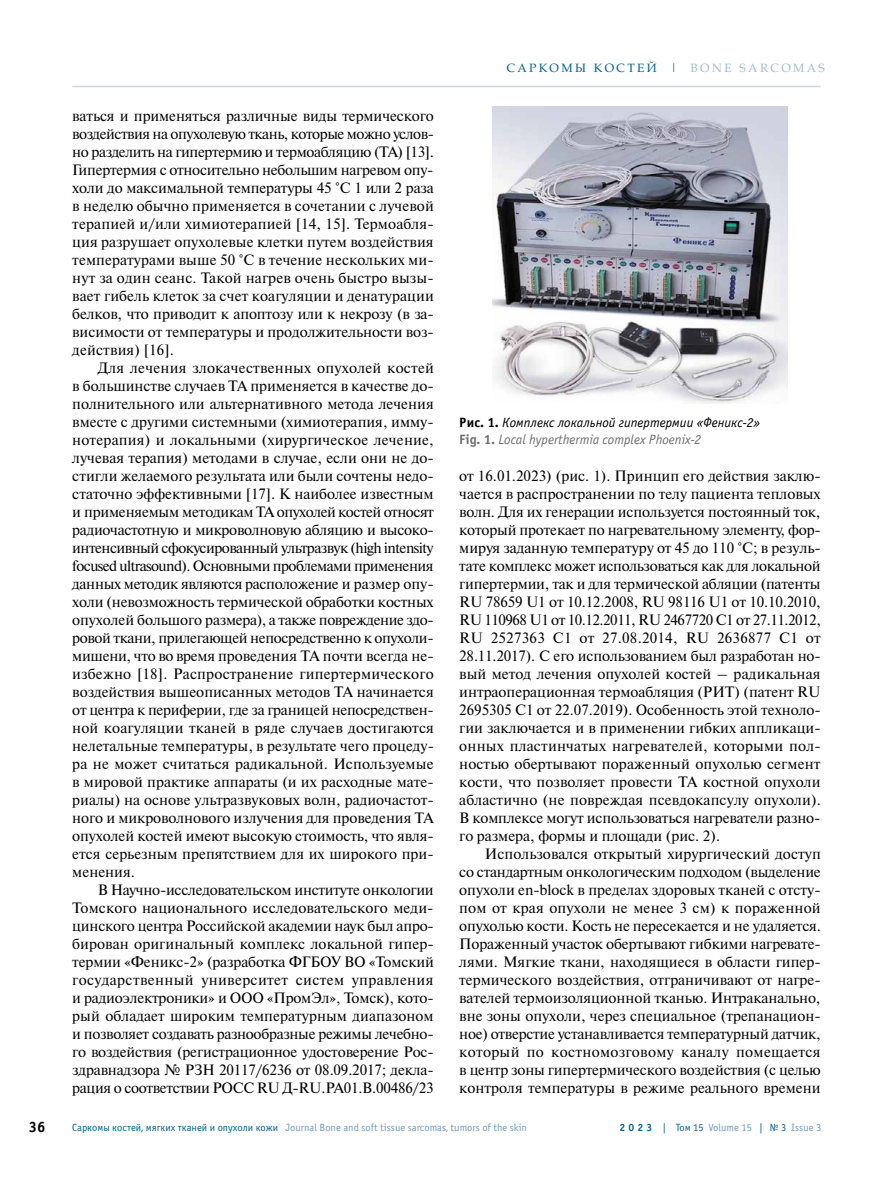
<style>
.page{position:relative;width:893px;height:1191px;background:#fff}
.page>*{position:absolute;margin:0;border:0;box-sizing:border-box;transform-origin:0 0}
.t1{font:15px/18px "Newton C";color:#000;text-align:justify}
.t2{font:700 15px "Officina Sans C";color:#000}
.t3{font:italic 13.5px/16.5px "Officina Sans C";color:#000}
.t4{font:12px "AG Palatial";letter-spacing:.2em;color:#00618e}
.t5{font:10.5px "Officina Sans C";color:#6e9bbc}
.s1{color:#a1bbd2}
.s2{font-weight:700;font-style:normal}
.s3{font-weight:700;font-style:normal;color:#6d6e71}
.s4{color:#6d6e71}
.s5{color:#00618e}
.s6{font-weight:700;color:#00618e}
</style>
<div class="page">
<hr style="left:72px;top:86px;width:749px;height:1px;background:#cad7e5">
<img style="left:492px;top:107px;width:296px;height:296px">
<p class="t1" style="left:72px;top:107px;width:363px">ваться и применяться различные виды термического воздействия на опухолевую ткань, которые можно услов&shy;но разделить на гипертермию и термоабляцию (ТА) [13].<br>Гипертермия с относительно небольшим нагревом опу&shy;холи до максимальной температуры 45 °C 1 или 2 раза в неделю обычно применяется в сочетании с лучевой терапией и/или химиотерапией [14, 15]. Термоабля&shy;ция разрушает опухолевые клетки путем воздействия температурами выше 50 °C в течение нескольких ми&shy;нут за один сеанс. Такой нагрев очень быстро вызы&shy;вает гибель клеток за счет коагуляции и денатурации белков, что приводит к апоптозу или к некрозу (в за&shy;висимости от температуры и продолжительности воз&shy;действия) [16].</p>
<p class="t1" style="left:72px;top:359px;width:363px;text-indent:26px">Для лечения злокачественных опухолей костей в большинстве случаев ТА применяется в качестве до&shy;полнительного или альтернативного метода лечения вместе с другими системными (химиотерапия, имму&shy;нотерапия) и локальными (хирургическое лечение, лучевая терапия) методами в случае, если они не до&shy;стигли желаемого результата или были сочтены недо&shy;статочно эффективными [17]. К наиболее известным и применяемым методикам ТА опухолей костей относят радиочастотную и микроволновую абляцию и высоко&shy;интенсивный сфокусированный ультразвук (high intensity focused ultrasound). Основными проблемами применения данных методик являются расположение и размер опу&shy;холи (невозможность термической обработки костных опухолей большого размера), а также повреждение здо&shy;ровой ткани, прилегающей непосредственно к опухоли&shy;мишени, что во время проведения ТА почти всегда не&shy;избежно [18]. Распространение гипертермического воздействия вышеописанных методов ТА начинается от центра к периферии, где за границей непосредствен&shy;ной коагуляции тканей в ряде случаев достигаются нелетальные температуры, в результате чего процеду&shy;ра не может считаться радикальной. Используемые в мировой практике аппараты (и их расходные мате&shy;риалы) на основе ультразвуковых волн, радиочастот&shy;ного и микроволнового излучения для проведения ТА опухолей костей имеют высокую стоимость, что явля&shy;ется серьезным препятствием для их широкого при&shy;менения.</p>
<p class="t1" style="left:72px;top:881px;width:363px;text-align:left;text-indent:26px">В Научно-исследовательском институте онкологии Томского национального исследовательского меди&shy;цинского центра Российской академии наук был апро&shy;бирован оригинальный комплекс локальной гипер&shy;термии «Феникс-2» (разработка ФГБОУ ВО «Томский государственный университет систем управления и радиоэлектроники» и ООО «ПромЭл», Томск), кото&shy;рый обладает широким температурным диапазоном и позволяет создавать разнообразные режимы лечебно&shy;го воздействия (регистрационное удостоверение Рос&shy;здравнадзора № РЗН 20117/6236 от 08.09.2017; декла&shy;рация о соответствии РОСС RU Д-RU.РА01.В.00486/23</p>
<p class="t4" style="left:507px;top:61px;width:320px">САРКОМЫ КОСТЕЙ | <span class="s1">BONE SARCOMAS</span></p>
<p class="t3" style="left:459px;top:414px;width:303px"><span class="s2">Рис. 1.</span> Комплекс локальной гипертермии «Феникс-2»<br><span class="s3">Fig. 1.</span> <span class="s4">Local hyperthermia complex Phoenix-2</span></p>
<p class="t1" style="left:459px;top:467px;width:363px;text-align:left">от 16.01.2023) (рис. 1). Принцип его действия заклю&shy;чается в распространении по телу пациента тепловых волн. Для их генерации используется постоянный ток, который протекает по нагревательному элементу, фор&shy;мируя заданную температуру от 45 до 110 °C; в резуль&shy;тате комплекс может использоваться как для локальной гипертермии, так и для термической абляции (патенты RU 78659 U1 от 10.12.2008, RU 98116 U1 от 10.10.2010, RU 110968 U1 от 10.12.2011, RU 2467720 C1 от 27.11.2012, RU 2527363 C1 от 27.08.2014, RU 2636877 C1 от 28.11.2017). С его использованием был разработан но&shy;вый метод лечения опухолей костей – радикальная интраоперационная термоабляция (РИТ) (патент RU 2695305 C1 от 22.07.2019). Особенность этой техноло&shy;гии заключается и в применении гибких аппликаци&shy;онных пластинчатых нагревателей, которыми пол&shy;ностью обертывают пораженный опухолью сегмент кости, что позволяет провести ТА костной опухоли абластично (не повреждая псевдокапсулу опухоли).<br>В комплексе могут использоваться нагреватели разно&shy;го размера, формы и площади (рис. 2).</p>
<p class="t1" style="left:459px;top:845px;width:363px;text-indent:26px">Использовался открытый хирургический доступ со стандартным онкологическим подходом (выделение опухоли en-block в пределах здоровых тканей с отсту&shy;пом от края опухоли не менее 3 см) к пораженной опухолью кости. Кость не пересекается и не удаляется.<br>Пораженный участок обертывают гибкими нагревате&shy;лями. Мягкие ткани, находящиеся в области гипер&shy;термического воздействия, отграничивают от нагре&shy;вателей термоизоляционной тканью. Интраканально, вне зоны опухоли, через специальное (трепанацион&shy;ное) отверстие устанавливается температурный датчик, который по костномозговому каналу помещается в центр зоны гипертермического воздействия (с целью контроля температуры в режиме реального времени</p>
<p class="t2" style="left:29px;top:1118px;width:18px">36</p>
<p class="t5" style="left:72px;top:1121px;width:456px"><span class="s5">Cаркомы костей, мягких тканей и опухоли кожи</span> Journal Bone and soft tissue sarcomas, tumors of the skin</p>
<p class="t5" style="left:619px;top:1121px;width:203px"><span class="s6">2 0 2 3</span> <span class="s5">| Том 15</span> Volume 15 <span class="s5">| № 3</span> Issue 3</p>
</div>
